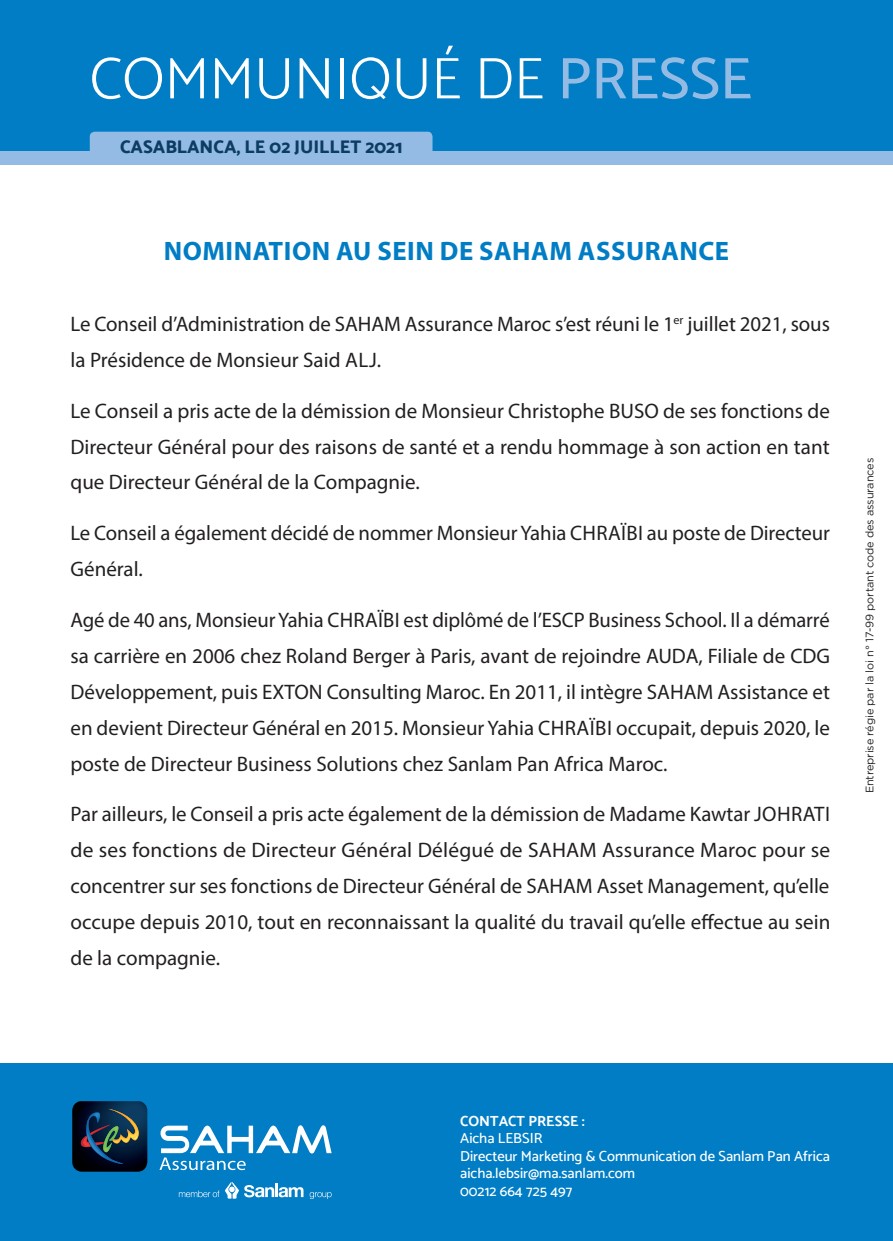
<style>
.page{position:relative;width:893px;height:1241px;background:#fff}
.page>*{position:absolute;margin:0;border:0;box-sizing:border-box;transform-origin:0 0}
.t1{font:300 58.98px "Catamaran";color:#fff}
.t2{font:700 26.78px "Myriad Pro";letter-spacing:.02em;color:#007dc5}
.t3{font:21px/35.9px "Myriad Pro";color:#231f20;text-align:justify}
.t4{font:800 18.2px "Catamaran";color:#0c3c63}
.t5{font:500 14.53px/17.5px "Catamaran";color:#fff}
.t6{font:700 14.53px "Catamaran";color:#fff}
.t7{font:12.25px "Myriad Pro";color:#231f20}
.t8{font:11.03px "Gotham";letter-spacing:-.01em;color:#231f20}
.s1{font-weight:500;color:#94bbe3}
</style>
<div class="page">
<div style="left:0;top:1063px;width:893px;height:177px;background:#007dc5"></div>
<div style="left:0;top:0;width:893px;height:151px;background:#007dc5"></div>
<div style="left:0;top:151px;width:893px;height:14px;background:#94bbe3"></div>
<div style="left:90px;top:131px;width:342px;height:20px;background:#94bbe3"></div>
<svg style="left:179px;top:1190px;width:40px;height:6px"></svg>
<svg style="left:310px;top:1192px;width:22px;height:6px"></svg>
<svg style="left:225px;top:1182px;width:78px;height:16px"></svg>
<img style="left:72px;top:1101px;width:75px;height:70px">
<svg style="left:80px;top:1108px;width:59px;height:56px;background:#233442"></svg>
<svg style="left:160px;top:1125px;width:172px;height:44px"></svg>
<h1 class="t1" style="left:89px;top:43px;width:664px">COMMUNIQUÉ DE <span class="s1">PRESSE</span></h1>
<p class="t4" style="left:120px;top:136px;width:284px">CASABLANCA, LE 02 JUILLET 2021</p>
<p class="t2" style="left:164px;top:233px;width:567px">NOMINATION AU SEIN DE SAHAM ASSURANCE</p>
<p class="t3" style="left:71px;top:305px;width:605px">Le Conseil ’dAdministration de SAHAM Assurance Maroc ’sest réuni le 1 la Présidence de Monsieur Said ALJ.</p>
<p class="t3" style="left:71px;top:392px;width:761px">Le Conseil a pris acte de la démission de Monsieur Christophe BUSO de ses fonctions de Directeur Général pour des raisons de santé et a rendu hommage à son action en tant que Directeur Général de la Compagnie.</p>
<p class="t3" style="left:71px;top:514px;width:761px">Le Conseil a également décidé de nommer MonsieurYahia CHRAÏBI au poste de Directeur<br>Général.</p>
<p class="t3" style="left:71px;top:601px;width:761px">Agé de 40 ans, MonsieurYahia CHRAÏBI est diplômé de ’l ESCP Business School aIl. démarré sa carrière en 2006 chez Roland Berger à Paris, avant de rejoindre AUDA, Filiale de CDG Développement, puis EXTON Consulting Maroc. En 2011, il intègre SAHAM Assistance et en devient Directeur Général en 2015. MonsieurYahia CHRAÏBI occupait, depuis 2020, le poste de Directeur Business Solutions chez Sanlam Pan Africa Maroc.</p>
<p class="t3" style="left:71px;top:795px;width:761px">Par ailleurs le, Conseil a pris acte également de la démission de Madame Kawtar JOHRATI de ses fonctions de Directeur Général Délégué de SAHAM Assurance Maroc pour se concentrer sur ses fonctions de Directeur Général de SAHAM Asset Management, qu’elle occupe depuis 2010, tout en reconnaissant la qualité du travail qu’elle effectue au sein de la compagnie.</p>
<p class="t3" style="left:687px;top:305px;width:144px">juillet 2021, sous</p>
<p class="t7" style="left:673px;top:312px;width:12px">er</p>
<p class="t8" style="left:863px;top:793px;width:337px;rotate:-90deg">Entreprise régie par la loi n° 17-99 portant code des assurances</p>
<p class="t6" style="left:460px;top:1112px;width:126px">CONTACT PRESSE :</p>
<p class="t5" style="left:460px;top:1129px;width:371px">Aicha LEBSIR<br>Directeur Marketing &amp; Communication de Sanlam Pan Africa aicha.lebsir@ma.sanlam.com<br>00212 664 725 497</p>
</div>
